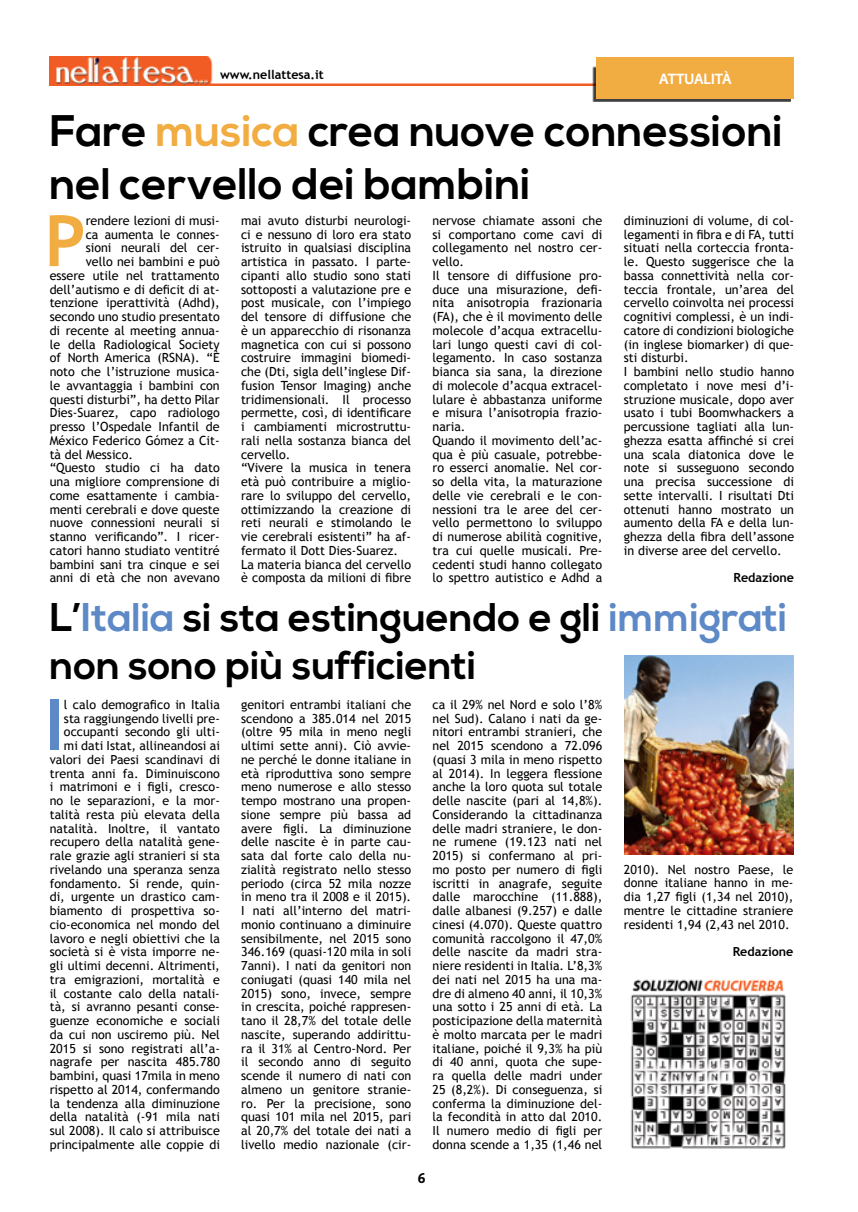
<style>
.page{position:relative;width:858px;height:1212px;background:#fff}
.page>*{position:absolute;margin:0;border:0;box-sizing:border-box;transform-origin:0 0}
.t1{font:700 70.88px "Trebuchet MS";color:#f1ac42}
.t2{font:700 70.12px "Trebuchet MS";color:#5d89c7}
.t3{font:700 44.12px/52.5px "Nexa";color:#000}
.t4{font:700 40px/48px "Nexa";color:#000}
.t5{font:700 15px "Vegur";color:#fff}
.t6{font:700 15px "Vegur";color:#000}
.t7{font:12.62px/13.8px "Trebuchet MS";color:#000}
.t8{font:700 12.62px "Trebuchet MS";color:#000}
.t9{font:12.5px/13.8px "Trebuchet MS";color:#000;text-align:justify}
.t10{font:700 12.5px "Trebuchet MS";color:#000}
.s1{color:#f1ac42}
.s2{color:#5d89c7}
</style>
<div class="page">
<img style="left:49px;top:56px;width:543px;height:30px">
<img style="left:630px;top:979px;width:156px;height:170px">
<div style="left:592px;top:66px;width:199px;height:35px;background:#000;opacity:.75"></div>
<div style="left:596px;top:57px;width:198px;height:41px;background:#f1ac42"></div>
<img style="left:624px;top:656px;width:169px;height:199px">
<p class="t10" style="left:220px;top:67px;width:105px">www.nellattesa.it</p>
<p class="t5" style="left:659px;top:71px;width:74px">ATTUALITÀ</p>
<h3 class="t3" style="left:50px;top:106px;width:734px">Fare <span class="s1">musica</span> crea nuove connessioni nel cervello dei bambini</h3>
<h1 class="t1" style="left:45px;top:197px;width:43px">P</h1>
<p class="t7" style="left:86px;top:214px;width:135px">rendere lezioni di musi-</p>
<p class="t7" style="left:86px;top:227px;width:135px">ca aumenta le connes-</p>
<p class="t7" style="left:86px;top:241px;width:135px">sioni neurali del cer-</p>
<p class="t7" style="left:86px;top:255px;width:135px">vello nei bambini e può</p>
<p class="t7" style="left:50px;top:269px;width:171px">essere utile nel trattamento</p>
<p class="t7" style="left:50px;top:282px;width:171px">dell’autismo e di deficit di at-</p>
<p class="t7" style="left:50px;top:296px;width:171px">tenzione iperattività (Adhd),</p>
<p class="t7" style="left:50px;top:310px;width:171px">secondo uno studio presentato</p>
<p class="t7" style="left:50px;top:324px;width:171px">di recente al meeting annua-</p>
<p class="t7" style="left:50px;top:337px;width:171px">le della Radiological Society</p>
<p class="t7" style="left:50px;top:351px;width:171px">of North America (RSNA). “È</p>
<p class="t7" style="left:50px;top:365px;width:171px">noto che l’istruzione musica-</p>
<p class="t7" style="left:50px;top:379px;width:171px">le avvantaggia i bambini con</p>
<p class="t7" style="left:50px;top:392px;width:171px">questi disturbi”, ha detto Pilar</p>
<p class="t7" style="left:50px;top:406px;width:171px">Dies-Suarez, capo radiologo</p>
<p class="t7" style="left:50px;top:420px;width:171px">presso l’Ospedale Infantil de</p>
<p class="t7" style="left:50px;top:434px;width:171px">México Federico Gómez a Cit-</p>
<p class="t7" style="left:50px;top:447px;width:85px">tà del Messico.</p>
<p class="t7" style="left:50px;top:461px;width:171px">“Questo studio ci ha dato</p>
<p class="t7" style="left:50px;top:475px;width:171px">una migliore comprensione di</p>
<p class="t7" style="left:50px;top:489px;width:171px">come esattamente i cambia-</p>
<p class="t7" style="left:50px;top:502px;width:171px">menti cerebrali e dove queste</p>
<p class="t7" style="left:50px;top:516px;width:171px">nuove connessioni neurali si</p>
<p class="t7" style="left:50px;top:530px;width:171px">stanno verificando”. I ricer-</p>
<p class="t7" style="left:50px;top:544px;width:171px">catori hanno studiato ventitré</p>
<p class="t7" style="left:50px;top:557px;width:171px">bambini sani tra cinque e sei</p>
<p class="t7" style="left:50px;top:571px;width:171px">anni di età che non avevano</p>
<p class="t7" style="left:241px;top:214px;width:172px">mai avuto disturbi neurologi&shy;ci e nessuno di loro era stato istruito in qualsiasi disciplina artistica in passato. I parte&shy;cipanti allo studio sono stati sottoposti a valutazione pre e post musicale, con l’impiego del tensore di diffusione che è un apparecchio di risonanza magnetica con cui si possono costruire immagini biomedi&shy;che (Dti, sigla dell’inglese Dif&shy;fusion Tensor Imaging) anche tridimensionali. Il processo permette, così, di identificare i cambiamenti microstruttu&shy;rali nella sostanza bianca del cervello.<br>“Vivere la musica in tenera età può contribuire a miglio&shy;rare lo sviluppo del cervello, ottimizzando la creazione di reti neurali e stimolando le vie cerebrali esistenti” ha af&shy;fermato il Dott Dies-Suarez.<br>La materia bianca del cervello è composta da milioni di fibre</p>
<p class="t7" style="left:432px;top:214px;width:171px">nervose chiamate assoni che si comportano come cavi di collegamento nel nostro cer&shy;vello.<br>Il tensore di diffusione pro&shy;duce una misurazione, defi&shy;nita anisotropia frazionaria (FA), che è il movimento delle molecole d’acqua extracellu&shy;lari lungo questi cavi di col&shy;legamento. In caso sostanza bianca sia sana, la direzione di molecole d’acqua extracel&shy;lulare è abbastanza uniforme e misura l’anisotropia frazio&shy;naria.<br>Quando il movimento dell’ac&shy;qua è più casuale, potrebbe&shy;ro esserci anomalie. Nel cor&shy;so della vita, la maturazione delle vie cerebrali e le con&shy;nessioni tra le aree del cer&shy;vello permettono lo sviluppo di numerose abilità cognitive, tra cui quelle musicali. Pre&shy;cedenti studi hanno collegato lo spettro autistico e Adhd a</p>
<p class="t7" style="left:624px;top:214px;width:172px">diminuzioni di volume, di col&shy;legamenti in fibra e di FA, tutti situati nella corteccia fronta&shy;le. Questo suggerisce che la bassa connettività nella cor&shy;teccia frontale, un’area del cervello coinvolta nei processi cognitivi complessi, è un indi&shy;catore di condizioni biologiche (in inglese biomarker) di que&shy;sti disturbi.<br>I bambini nello studio hanno completato i nove mesi d’i&shy;struzione musicale, dopo aver usato i tubi Boomwhackers a percussione tagliati alla lun&shy;ghezza esatta affinché si crei una scala diatonica dove le note si susseguono secondo una precisa successione di sette intervalli. I risultati Dti ottenuti hanno mostrato un aumento della FA e della lun&shy;ghezza della fibra dell’assone in diverse aree del cervello.</p>
<p class="t8" style="left:733px;top:570px;width:62px">Redazione</p>
<h3 class="t4" style="left:50px;top:594px;width:739px">L’<span class="s2">Italia</span> si sta estinguendo e gli <span class="s2">immigrati </span>non sono più sufficienti</h3>
<p class="t9" style="left:50px;top:698px;width:172px;text-align:right">l calo demografico in Italia sta raggiungendo livelli pre&shy;occupanti secondo gli ulti&shy;mi dati Istat, allineandosi ai valori dei Paesi scandinavi di trenta anni fa. Diminuiscono i matrimoni e i figli, cresco&shy;no le separazioni, e la mor&shy;talità resta più elevata della natalità. Inoltre, il vantato recupero della natalità gene&shy;rale grazie agli stranieri si sta rivelando una speranza senza fondamento. Si rende, quin&shy;di, urgente un drastico cam&shy;biamento di prospettiva so&shy;cio-economica nel mondo del lavoro e negli obiettivi che la società si è vista imporre ne&shy;gli ultimi decenni. Altrimenti, tra emigrazioni, mortalità e il costante calo della natali&shy;tà, si avranno pesanti conse&shy;guenze economiche e sociali da cui non usciremo più. Nel<br>2015 si sono registrati all’a&shy;nagrafe per nascita 485.780 bambini, quasi 17mila in meno rispetto al 2014, confermando la tendenza alla diminuzione della natalità (-91 mila nati sul 2008). Il calo si attribuisce principalmente alle coppie di</p>
<p class="t9" style="left:241px;top:698px;width:172px">genitori entrambi italiani che scendono a 385.014 nel 2015 (oltre 95 mila in meno negli ultimi sette anni). Ciò avvie&shy;ne perché le donne italiane in età riproduttiva sono sempre meno numerose e allo stesso tempo mostrano una propen&shy;sione sempre più bassa ad avere figli. La diminuzione delle nascite è in parte cau&shy;sata dal forte calo della nu&shy;zialità registrato nello stesso periodo (circa 52 mila nozze in meno tra il 2008 e il 2015).<br>I nati all’interno del matri&shy;monio continuano a diminuire sensibilmente, nel 2015 sono 346.169 (quasi-120 mila in soli 7anni). I nati da genitori non coniugati (quasi 140 mila nel 2015) sono, invece, sempre in crescita, poiché rappresen&shy;tano il 28,7% del totale delle nascite, superando addirittu&shy;ra il 31% al Centro-Nord. Per il secondo anno di seguito scende il numero di nati con almeno un genitore stranie&shy;ro. Per la precisione, sono quasi 101 mila nel 2015, pari al 20,7% del totale dei nati a livello medio nazionale (cir-</p>
<p class="t9" style="left:432px;top:698px;width:171px">ca il 29% nel Nord e solo l’8% nel Sud). Calano i nati da ge&shy;nitori entrambi stranieri, che nel 2015 scendono a 72.096 (quasi 3 mila in meno rispetto al 2014). In leggera flessione anche la loro quota sul totale delle nascite (pari al 14,8%).<br>Considerando la cittadinanza delle madri straniere, le don&shy;ne rumene (19.123 nati nel 2015) si confermano al pri&shy;mo posto per numero di figli iscritti in anagrafe, seguite dalle marocchine (11.888), dalle albanesi (9.257) e dalle cinesi (4.070). Queste quattro comunità raccolgono il 47,0% delle nascite da madri stra&shy;niere residenti in Italia. L’8,3% dei nati nel 2015 ha una ma&shy;dre di almeno 40 anni, il 10,3% una sotto i 25 anni di età. La posticipazione della maternità è molto marcata per le madri italiane, poiché il 9,3% ha più di 40 anni, quota che supe&shy;ra quella delle madri under 25 (8,2%). Di conseguenza, si conferma la diminuzione del&shy;la fecondità in atto dal 2010.<br>Il numero medio di figli per donna scende a 1,35 (1,46 nel</p>
<h2 class="t2" style="left:44px;top:681px;width:21px">I</h2>
<p class="t6" style="left:418px;top:1169px;width:9px">6</p>
<p class="t9" style="left:623px;top:862px;width:171px">2010). Nel nostro Paese, le donne italiane hanno in me&shy;dia 1,27 figli (1,34 nel 2010), mentre le cittadine straniere residenti 1,94 (2,43 nel 2010.</p>
<p class="t10" style="left:732px;top:944px;width:62px">Redazione</p>
</div>
